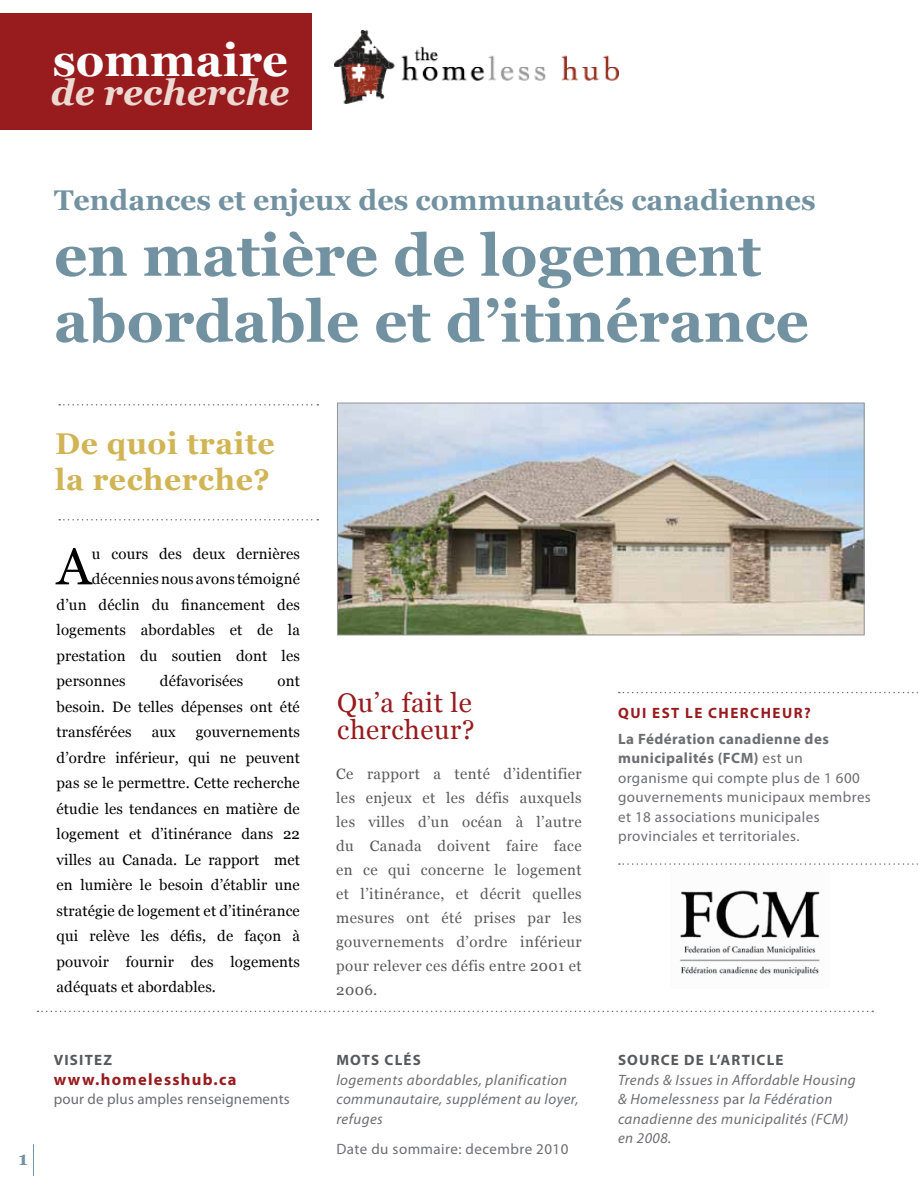
<style>
.page{position:relative;width:918px;height:1188px;background:#fff}
.page>*{position:absolute;margin:0;border:0;box-sizing:border-box;transform-origin:0 0}
.t1{font:700 58.5px/66px "Georgia";color:#7292a2}
.t2{font:51.75px "Georgia";color:#000}
.t3{font:700 45px "Georgia";color:#fff}
.t4{font:italic 700 36px "Georgia";color:#ecdad2}
.t5{font:700 30px/36px "Georgia";letter-spacing:.02em;color:#d1b555}
.t6{font:700 28.5px "Georgia";color:#7292a2}
.t7{font:27px/27px "Georgia";letter-spacing:.02em;color:#981b1e}
.t8{font:700 19.05px "Georgia";color:#7292a2}
.t9{font:700 16.5px "Myriad Pro";letter-spacing:.08em;color:#981b1e}
.t10{font:15px/25.5px "Georgia";letter-spacing:.01em;color:#000;text-align:justify}
.t11{font:15px/24px "Georgia";letter-spacing:.03em;color:#58595b;text-align:justify}
.t12{font:15px/19.5px "Myriad Pro";letter-spacing:.03em;color:#6d6e71}
.t13{font:italic 15px/19.5px "Myriad Pro";letter-spacing:.03em;color:#6d6e71}
.t14{font:700 15px "Myriad Pro";letter-spacing:.08em;color:#58595b}
.t15{font:15px "Myriad Pro";letter-spacing:.01em;color:#6d6e71}
.t16{font:700 15px "Myriad Pro";letter-spacing:.1em;color:#981b1e}
.s1{font-weight:700}
.s2{font-style:normal}
</style>
<div class="page">
<svg style="left:619px;top:692px;width:299px;height:1px"></svg>
<svg style="left:619px;top:863px;width:299px;height:2px"></svg>
<div style="left:0;top:14px;width:312px;height:116px;background:#981b1e"></div>
<img style="left:334px;top:31px;width:284px;height:72px">
<svg style="left:59px;top:404px;width:259px;height:2px"></svg>
<svg style="left:37px;top:1011px;width:836px;height:1px"></svg>
<hr style="left:33px;top:1144px;width:1px;height:32px;background:#7292a2">
<svg style="left:59px;top:519px;width:259px;height:1px"></svg>
<img style="left:339px;top:405px;width:523px;height:228px">
<div style="left:337px;top:403px;width:527px;height:232px;border:1px solid #939598"></div>
<img style="left:679px;top:890px;width:141px;height:86px">
<h3 class="t3" style="left:53px;top:35px;width:237px">sommaire</h3>
<h3 class="t4" style="left:51px;top:72px;width:240px">de recherche</h3>
<h3 class="t6" style="left:54px;top:184px;width:763px">Tendances et enjeux des communautés canadiennes</h3>
<h1 class="t1" style="left:54px;top:222px;width:756px">en matière de logement abordable et d’itinérance</h1>
<p class="t8" style="left:19px;top:1147px;width:11px">1</p>
<h3 class="t5" style="left:55px;top:425px;width:221px">De quoi traite la recherche?</h3>
<h2 class="t2" style="left:57px;top:537px;width:36px">A</h2>
<p class="t10" style="left:92px;top:541px;width:210px">u cours des deux dernières</p>
<p class="t10" style="left:92px;top:566px;width:210px">décennies nous avons témoigné</p>
<p class="t10" style="left:57px;top:592px;width:245px">d’un déclin du financement des</p>
<p class="t10" style="left:57px;top:617px;width:245px">logements abordables et de la</p>
<p class="t10" style="left:57px;top:643px;width:245px">prestation du soutien dont les</p>
<p class="t10" style="left:57px;top:668px;width:71px">personnes</p>
<p class="t10" style="left:160px;top:668px;width:85px">défavorisées</p>
<p class="t10" style="left:57px;top:668px;width:245px;text-indent:221px">ont besoin. De telles dépenses ont été transférées</p>
<p class="t10" style="left:57px;top:719px;width:245px;text-indent:139px">gouvernements d’ordre inférieur, qui ne peuvent pas se le permettre. Cette recherche étudie les tendances en matière de logement et d’itinérance dans 22 villes au Canada. Le rapport met en lumière le besoin d’établir une stratégie de logement et d’itinérance qui relève les défis, de façon à pouvoir fournir des logements adéquats et abordables.</p>
<p class="t10" style="left:152px;top:719px;width:26px">aux</p>
<p class="t14" style="left:54px;top:1050px;width:19px">VISITE</p>
<p class="t14" style="left:103px;top:1050px;width:10px">Z</p>
<p class="t9" style="left:54px;top:1068px;width:184px">www.homelesshub.ca</p>
<p class="t15" style="left:54px;top:1090px;width:238px">pour de plus amples renseignements</p>
<h3 class="t7" style="left:337px;top:689px;width:139px">Qu’a fait le chercheur?</h3>
<p class="t11" style="left:336px;top:762px;width:247px">Ce rapport a tenté d’identifier les enjeux et les défis auxquels les villes d’un océan à l’autre du Canada doivent faire face en ce qui concerne le logement et l’itinérance, et décrit quelles mesures ont été prises par les gouvernements d’ordre inférieur pour relever ces défis entre 2001 et 2006.</p>
<p class="t14" style="left:336px;top:1050px;width:85px">MOTS CLÉS</p>
<p class="t13" style="left:336px;top:1069px;width:244px">logements abordables, planification communautaire, supplément au loyer, refuges</p>
<p class="t12" style="left:336px;top:1138px;width:234px">Date du sommaire: decembre 2010</p>
<p class="t16" style="left:618px;top:703px;width:194px">Qui est le chercheur?</p>
<p class="t12" style="left:618px;top:729px;width:254px"><span class="s1">La Fédération canadienne des municipalités (FCM)</span> est un organisme qui compte plus de 1 600 gouvernements municipaux membres et 18 associations municipales provinciales et territoriales.</p>
<p class="t14" style="left:618px;top:1050px;width:32px">SOURCE</p>
<p class="t14" style="left:684px;top:1050px;width:57px">DE L’ARTICLE</p>
<p class="t13" style="left:618px;top:1069px;width:239px">Trends &amp; Issues in Affordable Housing &amp; Homelessness <span class="s2">par</span> la Fédération canadienne des municipalités (FCM) en 2008.</p>
</div>
